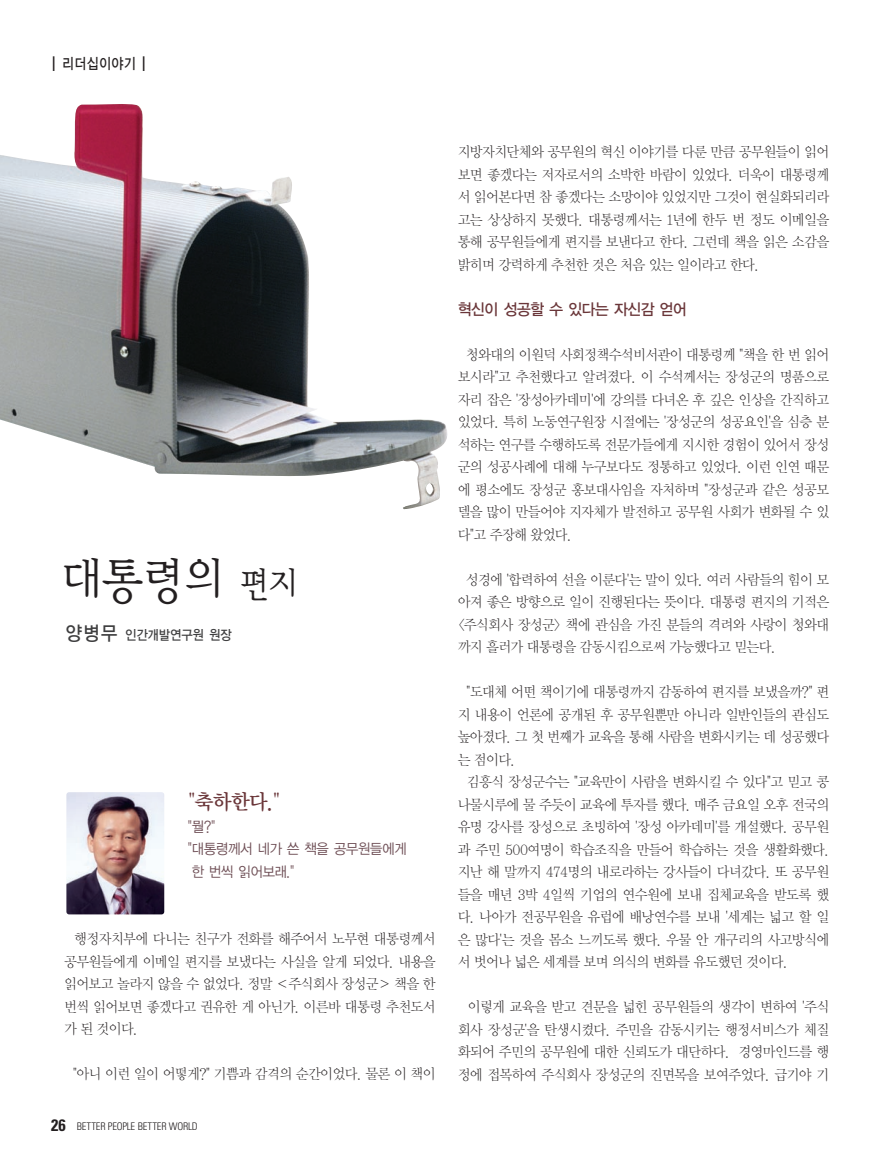
<style>
.page{position:relative;width:893px;height:1169px;background:#fff}
.page>*{position:absolute;margin:0;border:0;box-sizing:border-box;transform-origin:0 0}
.t1{font:48px "Y Mj O23";color:#231f20;scale:.95 1}
.t2{font:21px "Y Mj O14";color:#6a3639;scale:.95 1}
.t3{font:15.75px "YGO13";letter-spacing:-.11em;color:#6a3639;scale:.95 1}
.t4{font:15px "YGO13";letter-spacing:-.04em;color:#231f20;scale:.85 1}
.t5{font:14.25px/22.5px "Y Mj O11";letter-spacing:-.095em;color:#231f20;text-align:justify;scale:.95 1}
.t6{font:14.25px/22.5px "YGO12";letter-spacing:-.105em;color:#6d4d54;scale:.95 1}
.t7{font:13.5px "YGO13";letter-spacing:-.075em;color:#3e3e3f;scale:.9 1}
.t8{font:300 condensed 10.5px "Univers";letter-spacing:-.025em;color:#231f20}
.s1{font-family:"Frutiger";font-weight:300;font-size:21px}
.s2{font-size:34.5px}
.s3{font-size:19.5px}
.s4{font-weight:700;font-size:16.5px}
</style>
<div class="page">
<img style="left:0;top:104px;width:448px;height:405px">
<img style="left:66px;top:792px;width:98px;height:122px;border-radius:3px">
<p class="t4" style="left:51px;top:57px;width:113px"><span class="s1">I</span> 리더십이야기 <span class="s1">I</span></p>
<h1 class="t1" style="left:59px;top:558px;width:255px">대통령의 <span class="s2">편지</span></h1>
<p class="t7" style="left:65px;top:629px;width:187px"><span class="s3">양병무</span> 인간개발연구원 원장</p>
<h2 class="t2" style="left:188px;top:792px;width:99px">"축하한다."</h2>
<p class="t6" style="left:188px;top:815px;width:232px">"뭘?"<br>"대통령께서 네가 쓴 책을 공무원들에게 한 번씩 읽어보래."</p>
<p class="t5" style="left:64px;top:928px;width:393px;text-indent:10px">행정자치부에 다니는 친구가 전화를 해주어서 노무현 대통령께서 공무원들에게 이메일 편지를 보냈다는 사실을 알게 되었다. 내용을 읽어보고 놀라지 않을 수 없었다. 정말 ＜주식회사 장성군＞ 책을 한 번씩 읽어보면 좋겠다고 권유한 게 아닌가. 이른바 대통령 추천도서 가 된 것이다.</p>
<p class="t5" style="left:72px;top:1063px;width:384px">"아니 이런 일이 어떻게?" 기쁨과 감격의 순간이었다. 물론 이 책이</p>
<p class="t8" style="left:51px;top:1122px;width:148px"><span class="s4">26</span> BETTER PEOPLE BETTER WORLD</p>
<p class="t5" style="left:457px;top:141px;width:393px">지방자치단체와 공무원의 혁신 이야기를 다룬 만큼 공무원들이 읽어 보면 좋겠다는 저자로서의 소박한 바람이 있었다. 더욱이 대통령께 서 읽어본다면 참 좋겠다는 소망이야 있었지만 그것이 현실화되리라 고는 상상하지 못했다. 대통령께서는 1년에 한두 번 정도 이메일을 통해 공무원들에게 편지를 보낸다고 한다. 그런데 책을 읽은 소감을 밝히며 강력하게 추천한 것은 처음 있는 일이라고 한다.</p>
<p class="t3" style="left:457px;top:302px;width:244px">혁신이 성공할 수 있다는 자신감 얻어</p>
<p class="t5" style="left:457px;top:344px;width:393px;text-indent:8px">청와대의 이원덕 사회정책수석비서관이 대통령께 "책을 한 번 읽어 보시라"고 추천했다고 알려졌다. 이 수석께서는 장성군의 명품으로 자리 잡은 '장성아카데미'에 강의를 다녀온 후 깊은 인상을 간직하고 있었다. 특히 노동연구원장 시절에는 '장성군의 성공요인'을 심층 분 석하는 연구를 수행하도록 전문가들에게 지시한 경험이 있어서 장성 군의 성공사례에 대해 누구보다도 정통하고 있었다. 이런 인연 때문 에 평소에도 장성군 홍보대사임을 자처하며 "장성군과 같은 성공모 델을 많이 만들어야 지자체가 발전하고 공무원 사회가 변화될 수 있 다"고 주장해 왔었다.</p>
<p class="t5" style="left:457px;top:569px;width:393px;text-indent:8px">성경에 '합력하여 선을 이룬다'는 말이 있다. 여러 사람들의 힘이 모 아져 좋은 방향으로 일이 진행된다는 뜻이다. 대통령 편지의 기적은 &lt;주식회사 장성군&gt; 책에 관심을 가진 분들의 격려와 사랑이 청와대 까지 흘러가 대통령을 감동시킴으로써 가능했다고 믿는다.</p>
<p class="t5" style="left:457px;top:681px;width:393px;text-indent:9px">"도대체 어떤 책이기에 대통령까지 감동하여 편지를 보냈을까?" 편 지 내용이 언론에 공개된 후 공무원뿐만 아니라 일반인들의 관심도 높아졌다. 그 첫 번째가 교육을 통해 사람을 변화시키는 데 성공했다 는 점이다.</p>
<p class="t5" style="left:457px;top:771px;width:393px;text-indent:9px">김흥식 장성군수는 "교육만이 사람을 변화시킬 수 있다"고 믿고 콩 나물시루에 물 주듯이 교육에 투자를 했다. 매주 금요일 오후 전국의 유명 강사를 장성으로 초빙하여 '장성 아카데미'를 개설했다. 공무원 과 주민 500여명이 학습조직을 만들어 학습하는 것을 생활화했다. 지난 해 말까지 474명의 내로라하는 강사들이 다녀갔다. 또 공무원 들을 매년 3박 4일씩 기업의 연수원에 보내 집체교육을 받도록 했 다. 나아가 전공무원을 유럽에 배낭연수를 보내 '세계는 넓고 할 일 은 많다'는 것을 몸소 느끼도록 했다. 우물 안 개구리의 사고방식에 서 벗어나 넓은 세계를 보며 의식의 변화를 유도했던 것이다.</p>
<p class="t5" style="left:457px;top:996px;width:393px;text-indent:10px">이렇게 교육을 받고 견문을 넓힌 공무원들의 생각이 변하여 '주식 회사 장성군'을 탄생시켰다. 주민을 감동시키는 행정서비스가 체질 화되어 주민의 공무원에 대한 신뢰도가 대단하다. 경영마인드를 행 정에 접목하여 주식회사 장성군의 진면목을 보여주었다. 급기야 기</p>
</div>
